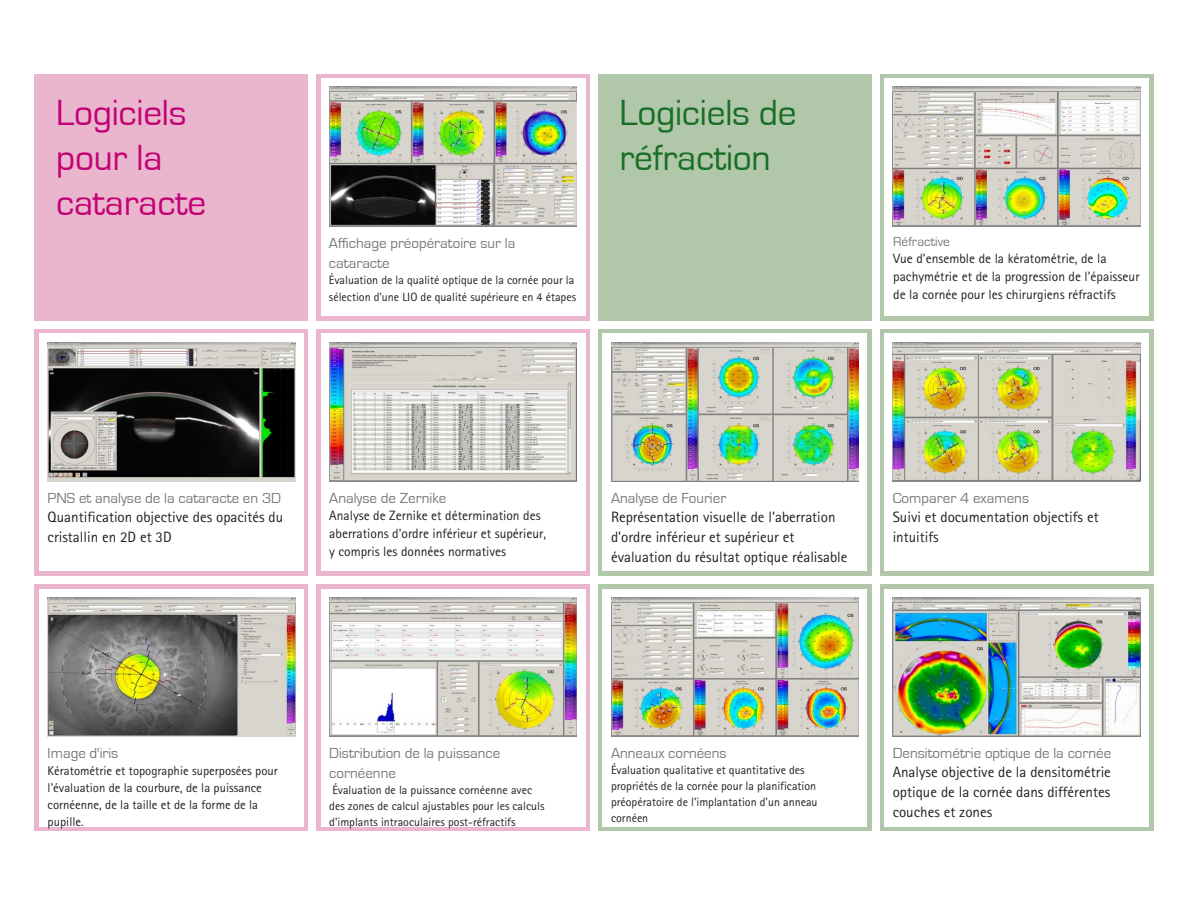
<style>
.page{position:relative;width:1188px;height:918px;background:#fff}
.page>*{position:absolute;margin:0;border:0;box-sizing:border-box;transform-origin:0 0}
.t1{font:37.5px/45px "Eurostile";letter-spacing:-.005em;color:#c30175}
.t2{font:37.5px/45px "Eurostile";letter-spacing:-.005em;color:#196e26}
.t3{font:15px/20.2px "Rotis Sans Serif Std";color:#231f20}
.t4{font:15px/20.2px "Eurostile";color:#76787b}
.t5{font:13.5px/18px "Rotis Sans Serif Std";color:#231f20}
.t6{font:13.5px "Eurostile";color:#76787b}
.t7{font:12.75px/17px "Rotis Sans Serif Std";color:#231f20}
.t8{font:12px/16px "Rotis Sans Serif Std";color:#231f20}
</style>
<div class="page">
<div style="left:317px;top:584px;width:273px;height:247px;background:#e9b6ce"></div>
<div style="left:35px;top:584px;width:273px;height:247px;background:#e9b6ce"></div>
<div style="left:880px;top:584px;width:273px;height:247px;background:#b0c7a9"></div>
<div style="left:598px;top:584px;width:273px;height:247px;background:#b0c7a9"></div>
<div style="left:35px;top:74px;width:273px;height:246px;background:#e9b6ce"></div>
<div style="left:880px;top:74px;width:273px;height:246px;background:#b0c7a9"></div>
<div style="left:598px;top:74px;width:273px;height:246px;background:#b0c7a9"></div>
<div style="left:35px;top:329px;width:273px;height:247px;background:#e9b6ce"></div>
<div style="left:39px;top:334px;width:265px;height:237px;background:#fff"></div>
<div style="left:317px;top:329px;width:273px;height:247px;background:#e9b6ce"></div>
<div style="left:321px;top:334px;width:264px;height:237px;background:#fff"></div>
<div style="left:880px;top:329px;width:273px;height:247px;background:#b0c7a9"></div>
<div style="left:884px;top:334px;width:265px;height:237px;background:#fff"></div>
<div style="left:598px;top:329px;width:273px;height:247px;background:#b0c7a9"></div>
<div style="left:603px;top:334px;width:264px;height:237px;background:#fff"></div>
<div style="left:39px;top:589px;width:265px;height:237px;background:#fff"></div>
<div style="left:321px;top:589px;width:264px;height:237px;background:#fff"></div>
<div style="left:884px;top:589px;width:265px;height:237px;background:#fff"></div>
<div style="left:603px;top:589px;width:264px;height:237px;background:#fff"></div>
<div style="left:317px;top:74px;width:273px;height:246px;background:#e9b6ce"></div>
<div style="left:321px;top:78px;width:264px;height:238px;background:#fff"></div>
<div style="left:884px;top:78px;width:265px;height:238px;background:#fff"></div>
<img style="left:329px;top:87px;width:248px;height:139px">
<img style="left:48px;top:342px;width:247px;height:139px">
<img style="left:329px;top:342px;width:248px;height:139px">
<img style="left:48px;top:597px;width:247px;height:139px">
<img style="left:329px;top:597px;width:248px;height:139px">
<img style="left:893px;top:87px;width:247px;height:139px">
<img style="left:611px;top:342px;width:248px;height:139px">
<img style="left:893px;top:342px;width:247px;height:139px">
<img style="left:611px;top:597px;width:248px;height:139px">
<img style="left:893px;top:597px;width:247px;height:139px">
<h1 class="t1" style="left:56px;top:91px;width:152px">Logiciels pour la cataracte</h1>
<p class="t4" style="left:329px;top:233px;width:188px">Affichage préopératoire sur la cataracte</p>
<p class="t8" style="left:329px;top:272px;width:249px">Évaluation de la qualité optique de la cornée pour la sélection d'une LIO de qualité supérieure en 4 étapes</p>
<h1 class="t2" style="left:620px;top:91px;width:179px">Logiciels de réfraction</h1>
<p class="t6" style="left:893px;top:235px;width:58px">Réfractive</p>
<p class="t5" style="left:893px;top:250px;width:248px">Vue d'ensemble de la kératométrie, de la pachymétrie et de la progression de l'épaisseur de la cornée pour les chirurgiens réfractifs</p>
<p class="t4" style="left:48px;top:488px;width:235px">PNS et analyse de la cataracte en 3D</p>
<p class="t3" style="left:48px;top:507px;width:237px">Quantification objective des opacités du cristallin en 2D et 3D</p>
<p class="t4" style="left:329px;top:488px;width:119px">Analyse de Zernike</p>
<p class="t5" style="left:329px;top:507px;width:218px">Analyse de Zernike et détermination des aberrations d'ordre inférieur et supérieur, y compris les données normatives</p>
<p class="t4" style="left:611px;top:488px;width:117px">Analyse de Fourier</p>
<p class="t3" style="left:611px;top:506px;width:238px">Représentation visuelle de l'aberration d'ordre inférieur et supérieur et évaluation du résultat optique réalisable</p>
<p class="t4" style="left:893px;top:488px;width:138px">Comparer 4 examens</p>
<p class="t3" style="left:893px;top:507px;width:208px">Suivi et documentation objectifs et intuitifs</p>
<p class="t4" style="left:48px;top:743px;width:72px">Image d'iris</p>
<p class="t7" style="left:48px;top:762px;width:232px">Kératométrie et topographie superposées pour l'évaluation de la courbure, de la puissance cornéenne, de la taille et de la forme de la pupille.</p>
<p class="t4" style="left:329px;top:743px;width:173px">Distribution de la puissance cornéenne</p>
<p class="t8" style="left:329px;top:782px;width:217px">Évaluation de la puissance cornéenne avec des zones de calcul ajustables pour les calculs d'implants intraoculaires post-réfractifs</p>
<p class="t4" style="left:611px;top:743px;width:117px">Anneaux cornéens</p>
<p class="t8" style="left:611px;top:762px;width:208px">Évaluation qualitative et quantitative des propriétés de la cornée pour la planification préopératoire de l'implantation d'un anneau cornéen</p>
<p class="t4" style="left:893px;top:743px;width:220px">Densitométrie optique de la cornée</p>
<p class="t3" style="left:893px;top:762px;width:220px;text-align:justify">Analyse objective de la densitométrie optique de la cornée dans différentes couches et zones</p>
</div>
